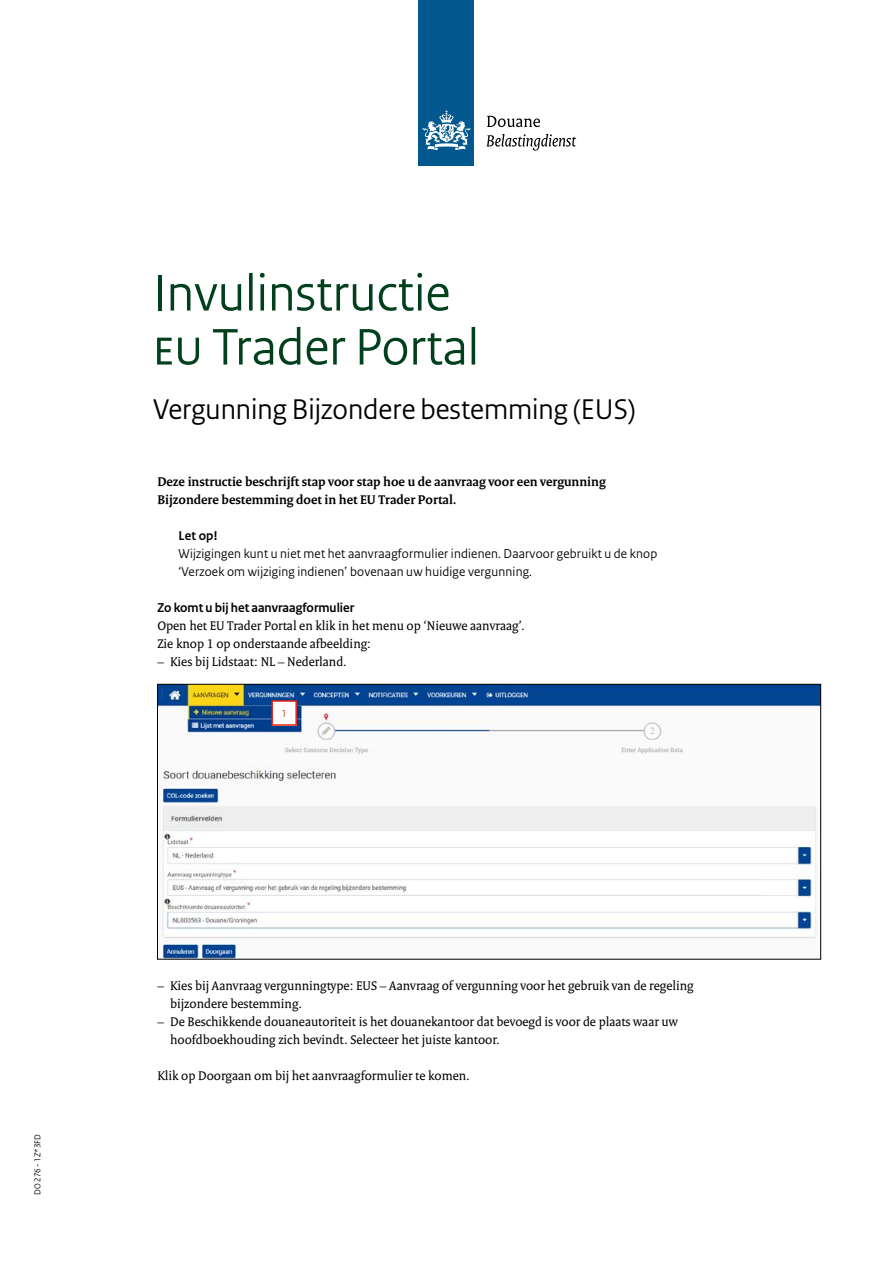
<style>
.page{position:relative;width:893px;height:1263px;background:#fff}
.page>*{position:absolute;margin:0;border:0;box-sizing:border-box;transform-origin:0 0}
.H1_Titel{font:54px/54px "Rijksoverheid Sans Heading";color:#00401c}
.H2_Subtitel{font:30px "Rijksoverheid Sans Heading";color:#000}
.P_Broodtekst_Serif{font:13.5px/18px "Rijksoverheid Serif";color:#000}
.Let_op{font:13.5px/18px "Rijksoverheid Sans Heading";letter-spacing:.015em;color:#000}
.P_Broodtekst_Serif-2{font:700 13.5px/18px "Rijksoverheid Serif";color:#000}
.P_Broodtekst_wit_erv{font:13.5px "Rijksoverheid Serif";color:#000}
.H3_Subalineakop_Sans{font:700 13.5px "Rijksoverheid Sans Heading";color:#000}
.Let_op-2{font:700 13.5px "Rijksoverheid Sans Heading";color:#000}
.t1{font:10.5px "Rijksoverheid Sans Heading";color:#e41f13}
.t2{font:9px "Rijksoverheid Sans Heading";color:#000}
</style>
<div class="page">
<div style="left:419px;top:0;width:55px;height:166px;background:#00588e"></div>
<svg style="left:423px;top:110px;width:47px;height:40px"></svg>
<svg style="left:487px;top:116px;width:53px;height:11px"></svg>
<svg style="left:487px;top:134px;width:89px;height:17px"></svg>
<img style="left:159px;top:686px;width:660px;height:271px">
<div style="left:157px;top:684px;width:664px;height:275px;border:1px solid #000"></div>
<div style="left:272px;top:701px;width:24px;height:24px;background:#fff"></div>
<div style="left:271px;top:700px;width:26px;height:26px;border:2px solid #e41f13"></div>
<p class="t2" style="left:32px;top:1195px;width:62px;rotate:-90deg">DO 276 - 1Z*3FD</p>
<h1 class="H1_Titel" style="left:153px;top:267px;width:327px">Invulinstructie<br>EU Trader Portal</h1>
<h2 class="H2_Subtitel" style="left:153px;top:391px;width:484px">Vergunning Bijzondere bestemming (EUS)</h2>
<p class="P_Broodtekst_Serif-2" style="left:157px;top:473px;width:450px">Deze instructie beschrijft stap voor stap hoe u de aanvraag voor een vergunning<br>Bijzondere bestemming doet in het EU Trader Portal.</p>
<p class="Let_op-2" style="left:179px;top:528px;width:40px">Let op!</p>
<p class="Let_op" style="left:179px;top:545px;width:480px">Wijzigingen kunt u niet met het aanvraagformulier indienen. Daarvoor gebruikt u de knop ‘Verzoek om wijziging indienen’ bovenaan uw huidige vergunning.</p>
<h3 class="H3_Subalineakop_Sans" style="left:157px;top:600px;width:198px">Zo komt u bij het aanvraagformulier</h3>
<p class="P_Broodtekst_Serif" style="left:157px;top:617px;width:369px">Open het EU Trader Portal en klik in het menu op ‘Nieuwe aanvraag’.<br>Zie knop 1 op onderstaande afbeelding:</p>
<p class="P_Broodtekst_Serif" style="left:157px;top:653px;width:191px">– Kies bij Lidstaat: NL – Nederland.</p>
<p class="t1" style="left:281px;top:707px;width:7px">1</p>
<p class="P_Broodtekst_Serif" style="left:170px;top:977px;width:525px;text-indent:-13px">– Kies bij Aanvraag vergunningtype: EUS – Aanvraag of vergunning voor het gebruik van de regeling bijzondere bestemming.</p>
<p class="P_Broodtekst_Serif" style="left:170px;top:1013px;width:509px;text-indent:-13px">– De Beschikkende douaneautoriteit is het douanekantoor dat bevoegd is voor de plaats waar uw hoofdboekhouding zich bevindt. Selecteer het juiste kantoor.</p>
<p class="P_Broodtekst_wit_erv" style="left:157px;top:1068px;width:314px">Klik op Doorgaan om bij het aanvraagformulier te komen.</p>
</div>
